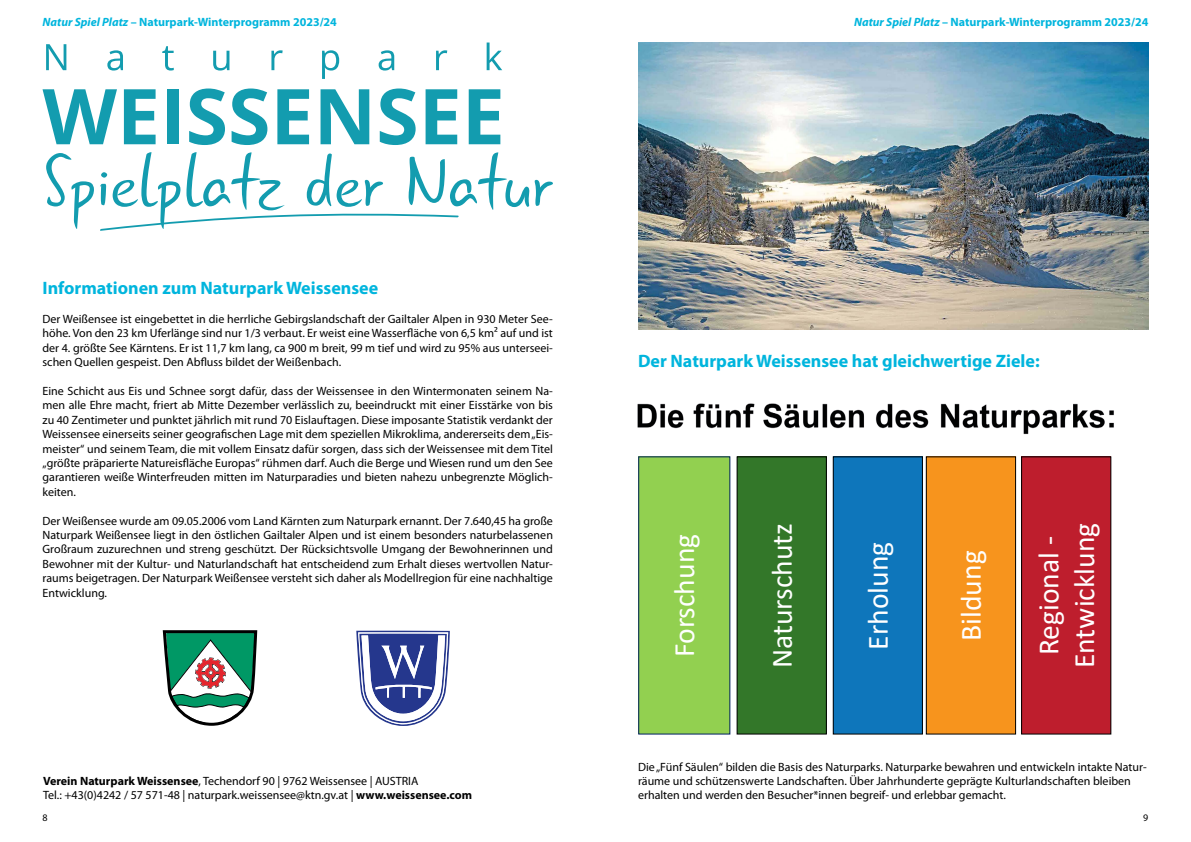
<style>
.page{position:relative;width:1191px;height:842px;background:#fff}
.page>*{position:absolute;margin:0;border:0;box-sizing:border-box;transform-origin:0 0}
.t1{font:29.6px/35.5px "Calibri";color:#fff;text-align:center}
.t2{font:700 18px "Myriad Pro";color:#00b5dd}
.t3{font:12px/14.4px "Myriad Pro";color:#000;text-align:justify}
.t4{font:700 12px "Myriad Pro";color:#00b5dd}
.t5{font:10px "Myriad Pro";color:#000}
.s1{font-style:italic}
.s2{font-weight:700}
</style>
<div class="page">
<svg style="left:46px;top:153px;width:48px;height:76px"></svg>
<svg style="left:100px;top:152px;width:453px;height:79px"></svg>
<svg style="left:43px;top:89px;width:74px;height:55px"></svg>
<svg style="left:124px;top:89px;width:32px;height:55px"></svg>
<div style="left:167px;top:89px;width:12px;height:55px;background:#139caf"></div>
<svg style="left:189px;top:89px;width:36px;height:56px"></svg>
<svg style="left:232px;top:89px;width:35px;height:56px"></svg>
<svg style="left:277px;top:89px;width:32px;height:55px"></svg>
<svg style="left:320px;top:89px;width:49px;height:55px"></svg>
<svg style="left:380px;top:89px;width:35px;height:56px"></svg>
<svg style="left:425px;top:89px;width:32px;height:55px"></svg>
<svg style="left:469px;top:89px;width:31px;height:55px"></svg>
<svg style="left:46px;top:44px;width:20px;height:26px"></svg>
<svg style="left:107px;top:50px;width:16px;height:21px"></svg>
<svg style="left:162px;top:46px;width:12px;height:25px"></svg>
<svg style="left:213px;top:51px;width:16px;height:20px"></svg>
<svg style="left:271px;top:50px;width:12px;height:20px"></svg>
<svg style="left:322px;top:50px;width:17px;height:29px"></svg>
<svg style="left:378px;top:50px;width:16px;height:21px"></svg>
<svg style="left:436px;top:50px;width:11px;height:20px"></svg>
<svg style="left:486px;top:43px;width:16px;height:27px"></svg>
<svg style="left:356px;top:630px;width:94px;height:96px"></svg>
<svg style="left:162px;top:630px;width:96px;height:96px"></svg>
<img style="left:638px;top:43px;width:510px;height:287px">
<img style="left:637px;top:403px;width:477px;height:32px">
<div style="left:638px;top:457px;width:92px;height:277px;background:#92d050"></div>
<div style="left:638px;top:456px;width:92px;height:278px;border:1px solid #002060"></div>
<div style="left:737px;top:457px;width:89px;height:277px;background:#337729"></div>
<div style="left:736px;top:456px;width:91px;height:278px;border:1px solid #000"></div>
<div style="left:833px;top:457px;width:89px;height:277px;background:#0e76bb"></div>
<div style="left:833px;top:456px;width:90px;height:278px;border:1px solid #000"></div>
<div style="left:926px;top:457px;width:89px;height:277px;background:#f7941d"></div>
<div style="left:926px;top:456px;width:90px;height:278px;border:1px solid #000"></div>
<div style="left:1021px;top:457px;width:89px;height:277px;background:#be1e2d"></div>
<div style="left:1021px;top:456px;width:90px;height:278px;border:1px solid #000"></div>
<p class="t4" style="left:43px;top:15px;width:296px"><span class="s1">Natur Spiel Platz</span> – Naturpark-Winterprogramm 2023/24</p>
<p class="t4" style="left:854px;top:15px;width:296px"><span class="s1">Natur Spiel Platz</span> – Naturpark-Winterprogramm 2023/24</p>
<h2 class="t2" style="left:43px;top:278px;width:337px">Informationen zum Naturpark Weissensee</h2>
<p class="t3" style="left:43px;top:312px;width:512px">Der Weißensee ist eingebettet in die herrliche Gebirgslandschaft der Gailtaler Alpen in 930 Meter See&shy;höhe. Von den 23 km Uferlänge sind nur 1/3 verbaut. Er weist eine Wasserfläche von 6,5 km² auf und ist der 4. größte See Kärntens. Er ist 11,7 km lang, ca 900 m breit, 99 m tief und wird zu 95% aus unterseei&shy;schen Quellen gespeist. Den Abfluss bildet der Weißenbach.</p>
<p class="t3" style="left:43px;top:384px;width:512px">Eine Schicht aus Eis und Schnee sorgt dafür, dass der Weissensee in den Wintermonaten seinem Na&shy;men alle Ehre macht, friert ab Mitte Dezember verlässlich zu, beeindruckt mit einer Eisstärke von bis zu 40 Zentimeter und punktet jährlich mit rund 70 Eislauftagen. Diese imposante Statistik verdankt der Weissensee einerseits seiner geografischen Lage mit dem speziellen Mikroklima, andererseits dem „Eis&shy;meister“ und seinem Team, die mit vollem Einsatz dafür sorgen, dass sich der Weissensee mit dem Titel „größte präparierte Natureisfläche Europas“ rühmen darf. Auch die Berge und Wiesen rund um den See garantieren weiße Winterfreuden mitten im Naturparadies und bieten nahezu unbegrenzte Möglich&shy;keiten.</p>
<p class="t3" style="left:43px;top:514px;width:512px">Der Weißensee wurde am 09.05.2006 vom Land Kärnten zum Naturpark ernannt. Der 7.640,45 ha große Naturpark Weißensee liegt in den östlichen Gailtaler Alpen und ist einem besonders naturbelassenen Großraum zuzurechnen und streng geschützt. Der Rücksichtsvolle Umgang der Bewohnerinnen und Bewohner mit der Kultur- und Naturlandschaft hat entscheidend zum Erhalt dieses wertvollen Natur&shy;raums beigetragen. Der Naturpark Weißensee versteht sich daher als Modellregion für eine nachhaltige Entwicklung.</p>
<p class="t3" style="left:43px;top:774px;width:430px"><span class="s2">Verein Naturpark Weissensee</span>, Techendorf 90 | 9762 Weissensee | AUSTRIA<br>Tel.: +43(0)4242 / 57 571-48 | naturpark.weissensee@ktn.gv.at | <span class="s2">www.weissensee.com</span></p>
<h2 class="t2" style="left:638px;top:351px;width:403px">Der Naturpark Weissensee hat gleichwertige Ziele:</h2>
<h1 class="t1" style="left:666px;top:657px;width:125px;rotate:-90deg">Forschung</h1>
<h1 class="t1" style="left:763px;top:668px;width:147px;rotate:-90deg">Naturschutz</h1>
<h1 class="t1" style="left:859px;top:649px;width:109px;rotate:-90deg">Erholung</h1>
<h1 class="t1" style="left:952px;top:641px;width:92px;rotate:-90deg">Bildung</h1>
<h1 class="t1" style="left:1030px;top:668px;width:147px;rotate:-90deg">Regional -<br>Entwicklung</h1>
<p class="t3" style="left:638px;top:760px;width:510px;text-align:left">Die „Fünf Säulen“ bilden die Basis des Naturparks. Naturparke bewahren und entwickeln intakte Natur&shy;räume und schützenswerte Landschaften. Über Jahrhunderte geprägte Kulturlandschaften bleiben erhalten und werden den Besucher*innen begreif- und erlebbar gemacht.</p>
<p class="t5" style="left:43px;top:812px;width:7px">8</p>
<p class="t5" style="left:1143px;top:812px;width:7px">9</p>
</div>
